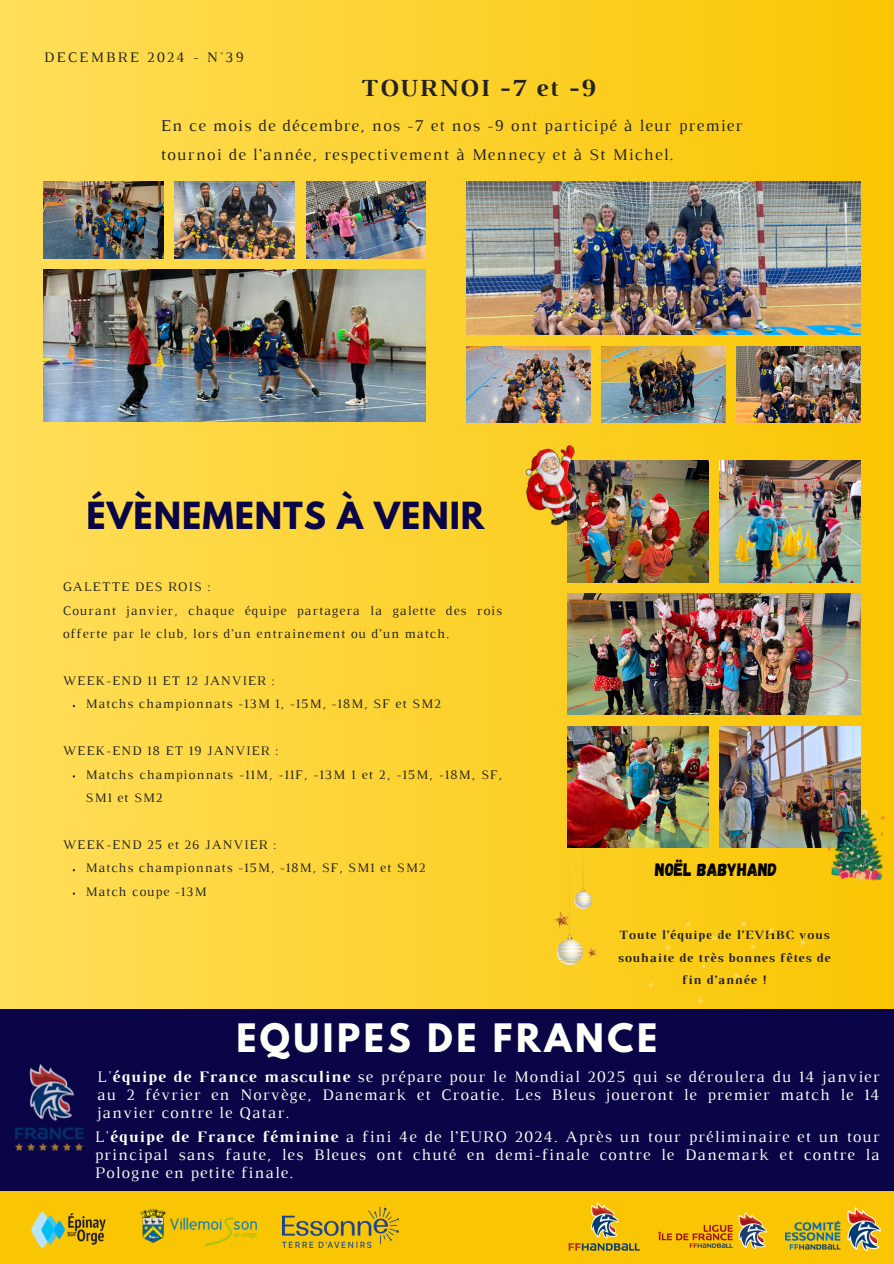
<style>
.page{position:relative;width:894px;height:1264px;background:#fff}
.page>*{position:absolute;margin:0;border:0;box-sizing:border-box;transform-origin:0 0}
.t1{font:700 34.8px "League Spartan";letter-spacing:.1em;color:#fffff9}
.t2{font:700 33.15px "League Spartan";letter-spacing:.03em;color:#0a0546}
.t3{font:700 25.05px "Luthier";letter-spacing:.07em;color:#222}
.t4{font:18px "Gagalin";color:#000}
.t5{font:16.8px/29.2px "Luthier";letter-spacing:.07em;color:#222}
.t6{font:16.35px/18px "Luthier";letter-spacing:.07em;color:#fffff9;text-align:justify}
.t7{font:14.85px "Luthier";letter-spacing:.14em;color:#222}
.t8{font:13.35px/23.4px "Luthier";letter-spacing:.07em;color:#222}
.t9{font:700 12.9px/22.5px "Luthier";letter-spacing:.07em;color:#222;text-align:center}
.s1{font-weight:700}
</style>
<div class="page">
<div style="left:0;top:0;width:893px;height:1263px;background:linear-gradient(to right,#ffde59,#f8c404)"></div>
<img style="left:44px;top:270px;width:381px;height:151px">
<img style="left:306px;top:182px;width:119px;height:76px">
<img style="left:174px;top:182px;width:121px;height:76px">
<img style="left:44px;top:182px;width:119px;height:76px">
<img style="left:466px;top:182px;width:394px;height:153px">
<img style="left:466px;top:346px;width:124px;height:77px">
<img style="left:601px;top:346px;width:124px;height:77px">
<img style="left:736px;top:346px;width:124px;height:77px">
<img style="left:567px;top:593px;width:293px;height:121px">
<img style="left:719px;top:460px;width:141px;height:122px">
<img style="left:567px;top:460px;width:141px;height:122px">
<img style="left:567px;top:726px;width:141px;height:121px">
<img style="left:719px;top:726px;width:141px;height:121px">
<div style="left:0;top:1009px;width:893px;height:254px;background:#0a0546"></div>
<div style="left:0;top:1191px;width:893px;height:72px;background:#fac502"></div>
<img style="left:148px;top:1208px;width:109px;height:37px">
<img style="left:283px;top:1207px;width:115px;height:40px">
<img style="left:568px;top:1202px;width:72px;height:49px">
<img style="left:658px;top:1212px;width:108px;height:36px">
<img style="left:785px;top:1207px;width:95px;height:43px">
<img style="left:14px;top:1064px;width:70px;height:87px">
<img style="left:31px;top:1210px;width:129px;height:39px">
<img style="left:517px;top:443px;width:72px;height:87px">
<img style="left:823px;top:803px;width:70px;height:81px">
<svg style="left:793px;top:933px;width:18px;height:18px"></svg>
<div style="left:642px;top:914px;width:138px;height:95px;background:#fbca14"></div>
<img style="left:553px;top:847px;width:43px;height:117px">
<p class="t7" style="left:44px;top:52px;width:201px">DECEMBRE 2024 - N°39</p>
<p class="t3" style="left:360px;top:78px;width:236px">TOURNOI -7 et -9</p>
<p class="t5" style="left:161px;top:112px;width:583px">En ce mois de décembre, nos -7 et nos -9 ont participé à leur premier tournoi de l’année, respectivement à Mennecy et à St Michel.</p>
<h3 class="t2" style="left:86px;top:499px;width:399px">ÉVÈNEMENTS À VENIR</h3>
<p class="t8" style="left:63px;top:576px;width:149px">GALETTE DES ROIS :</p>
<h1 class="t8" style="left:63px;top:599px;width:440px">Courant janvier, chaque équipe partagera la galette des rois offerte par le club, lors d’un entrainement ou d’un match.</h1>
<p class="t8" style="left:63px;top:669px;width:213px">WEEK-END 11 ET 12 JANVIER :</p>
<p class="t8" style="left:85px;top:693px;width:357px">Matchs championnats -13M 1, -15M, -18M, SF et SM2</p>
<h4 class="t8" style="left:63px;top:740px;width:217px">WEEK-END 18 ET 19 JANVIER :</h4>
<p class="t8" style="left:85px;top:763px;width:418px">Matchs championnats -11M, -11F, -13M 1 et 2, -15M, -18M, SF,<br>SM1 et SM2</p>
<h4 class="t8" style="left:63px;top:834px;width:215px">WEEK-END 25 et 26 JANVIER :</h4>
<p class="t8" style="left:85px;top:857px;width:341px">Matchs championnats -15M, -18M, SF, SM1 et SM2</p>
<p class="t8" style="left:85px;top:880px;width:122px">Match coupe -13M</p>
<p class="t4" style="left:655px;top:858px;width:124px">NOËL BABYHAND</p>
<p class="t9" style="left:617px;top:924px;width:214px">Toute l’équipe de l’EVHBC vous souhaite de très bonnes fêtes de fin d’année !</p>
<h2 class="t1" style="left:236px;top:1021px;width:422px">EQUIPES DE FRANCE</h2>
<p class="t6" style="left:97px;top:1068px;width:783px">L'<span class="s1">équipe de France masculine</span> se prépare pour le Mondial 2025 qui se déroulera du 14 janvier au 2 février en Norvège, Danemark et Croatie. Les Bleus joueront le premier match le 14 janvier contre le Qatar.</p>
<p class="t6" style="left:95px;top:1128px;width:786px">L'<span class="s1">équipe de France féminine</span> a fini 4e de l’EURO 2024. Après un tour préliminaire et un tour principal sans faute, les Bleues ont chuté en demi-finale contre le Danemark et contre la Pologne en petite finale.</p>
</div>
